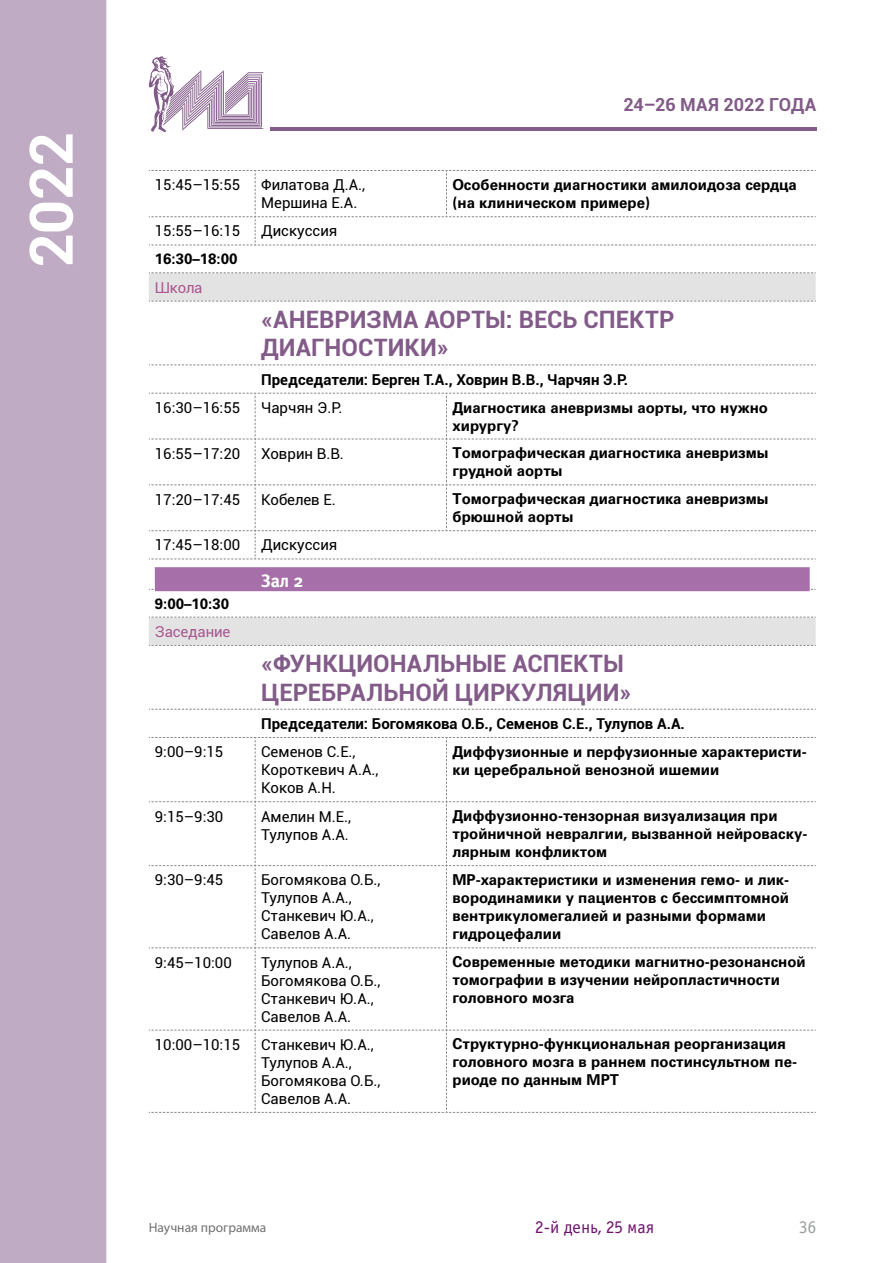
<style>
.page{position:relative;width:893px;height:1263px;background:#fff}
.page>*{position:absolute;margin:0;border:0;box-sizing:border-box;transform-origin:0 0}
.t1{font:700 60px "Roboto";color:#fff}
.t2{font:700 24px/28.8px "Roboto";letter-spacing:.005em;color:#825b89}
.t3{font:700 18px "Roboto";color:#825b89}
.t4{font:18px "Officina Sans Book C";color:#6e146e}
.t5{font:18px "Meta Bold C";color:#fff}
.t6{font:18px "Officina Sans Book C";color:#9c9e9f}
.t7{font:700 15px/18px "Univers C";color:#000}
.t8{font:15px/18px "Roboto";color:#000}
.t9{font:700 15px "Roboto";color:#000}
.t10{font:15px "Roboto";letter-spacing:-.01em;color:#aa5991}
.t11{font:13.5px "Myriad Pro";color:#707172}
</style>
<div class="page">
<div style="left:0;top:0;width:106px;height:1263px;background:#bfabc3"></div>
<hr style="left:270px;top:128px;width:546px;height:3px;background:#825b89">
<svg style="left:148px;top:56px;width:116px;height:76px"></svg>
<svg style="left:149px;top:273px;width:667px;height:372px"></svg>
<svg style="left:149px;top:170px;width:667px;height:76px"></svg>
<svg style="left:149px;top:364px;width:667px;height:1px"></svg>
<svg style="left:149px;top:393px;width:667px;height:167px"></svg>
<svg style="left:149px;top:589px;width:667px;height:1px"></svg>
<svg style="left:149px;top:709px;width:667px;height:1px"></svg>
<svg style="left:149px;top:737px;width:667px;height:376px"></svg>
<svg style="left:149px;top:617px;width:667px;height:1px"></svg>
<svg style="left:149px;top:645px;width:667px;height:1px"></svg>
<svg style="left:149px;top:272px;width:667px;height:1px"></svg>
<svg style="left:149px;top:301px;width:667px;height:1px"></svg>
<div style="left:155px;top:567px;width:655px;height:24px;background:#a76fa9"></div>
<h1 class="t1" style="left:9px;top:268px;width:137px;rotate:-90deg">2022</h1>
<p class="t3" style="left:623px;top:92px;width:194px">24–26 МАЯ 2022 ГОДА</p>
<p class="t8" style="left:155px;top:175px;width:87px">15:45–15:55</p>
<p class="t8" style="left:261px;top:175px;width:106px">Филатова Д.А.,<br>Мершина Е.А.</p>
<p class="t7" style="left:452px;top:175px;width:346px">Особенности диагностики амилоидоза сердца (на клиническом примере)</p>
<p class="t8" style="left:155px;top:222px;width:87px">15:55–16:15</p>
<p class="t8" style="left:261px;top:222px;width:78px">Дискуссия</p>
<p class="t7" style="left:155px;top:250px;width:84px">16:30–18:00</p>
<p class="t10" style="left:155px;top:277px;width:49px">Школа</p>
<h2 class="t2" style="left:261px;top:304px;width:415px">«АНЕВРИЗМА АОРТЫ: ВЕСЬ СПЕКТР<br>ДИАГНОСТИКИ»</h2>
<p class="t9" style="left:261px;top:369px;width:368px">Председатели: Берген Т.А., Ховрин В.В., Чарчян Э.Р.</p>
<p class="t8" style="left:155px;top:398px;width:87px">16:30–16:55</p>
<p class="t8" style="left:261px;top:398px;width:83px">Чарчян Э.Р.</p>
<p class="t7" style="left:452px;top:398px;width:317px">Диагностика аневризмы аорты, что нужно хирургу?</p>
<p class="t8" style="left:155px;top:444px;width:87px">16:55–17:20</p>
<p class="t8" style="left:261px;top:444px;width:84px">Ховрин В.В.</p>
<p class="t7" style="left:452px;top:444px;width:318px">Томографическая диагностика аневризмы грудной аорты</p>
<p class="t8" style="left:155px;top:490px;width:87px">17:20–17:45</p>
<p class="t8" style="left:261px;top:490px;width:76px">Кобелев Е.</p>
<p class="t7" style="left:452px;top:490px;width:318px">Томографическая диагностика аневризмы брюшной аорты</p>
<p class="t8" style="left:155px;top:536px;width:87px">17:45–18:00</p>
<p class="t8" style="left:261px;top:536px;width:78px">Дискуссия</p>
<p class="t5" style="left:261px;top:570px;width:44px">Зал 2</p>
<p class="t7" style="left:155px;top:594px;width:76px">9:00–10:30</p>
<p class="t10" style="left:155px;top:621px;width:77px">Заседание</p>
<h2 class="t2" style="left:261px;top:648px;width:372px">«ФУНКЦИОНАЛЬНЫЕ АСПЕКТЫ<br>ЦЕРЕБРАЛЬНОЙ ЦИРКУЛЯЦИИ»</h2>
<p class="t9" style="left:261px;top:713px;width:425px">Председатели: Богомякова О.Б., Семенов С.Е., Тулупов А.А.</p>
<p class="t8" style="left:155px;top:742px;width:70px">9:00–9:15</p>
<p class="t8" style="left:261px;top:742px;width:119px">Семенов С.Е.,<br>Короткевич А.А.,<br>Коков А.Н.</p>
<p class="t7" style="left:452px;top:742px;width:356px">Диффузионные и перфузионные характеристи&shy;ки церебральной венозной ишемии</p>
<p class="t8" style="left:155px;top:807px;width:70px">9:15–9:30</p>
<p class="t8" style="left:261px;top:807px;width:91px">Амелин М.Е.,<br>Тулупов А.А.</p>
<p class="t7" style="left:452px;top:807px;width:356px">Диффузионно-тензорная визуализация при тройничной невралгии, вызванной нейроваску&shy;лярным конфликтом</p>
<p class="t8" style="left:155px;top:870px;width:70px">9:30–9:45</p>
<p class="t8" style="left:261px;top:870px;width:121px">Богомякова О.Б.,<br>Тулупов А.А.,<br>Станкевич Ю.А.,<br>Савелов А.А.</p>
<p class="t7" style="left:452px;top:870px;width:338px">МР-характеристики и изменения гемо- и лик&shy;вородинамики у пациентов с бессимптомной вентрикуломегалией и разными формами гидроцефалии</p>
<p class="t8" style="left:155px;top:953px;width:79px">9:45–10:00</p>
<p class="t8" style="left:261px;top:953px;width:121px">Тулупов А.А.,<br>Богомякова О.Б.,<br>Станкевич Ю.А.,<br>Савелов А.А.</p>
<p class="t7" style="left:452px;top:953px;width:355px">Современные методики магнитно-резонансной томографии в изучении нейропластичности головного мозга</p>
<p class="t8" style="left:155px;top:1035px;width:87px">10:00–10:15</p>
<p class="t8" style="left:261px;top:1035px;width:121px">Станкевич Ю.А.,<br>Тулупов А.А.,<br>Богомякова О.Б.,<br>Савелов А.А.</p>
<p class="t7" style="left:452px;top:1035px;width:346px">Структурно-функциональная реорганизация головного мозга в раннем постинсультном пе&shy;риоде по данным МРТ</p>
<p class="t11" style="left:149px;top:1219px;width:119px">Научная программа</p>
<p class="t4" style="left:535px;top:1217px;width:121px">2-й день, 25 мая</p>
<p class="t6" style="left:799px;top:1217px;width:19px">36</p>
</div>
